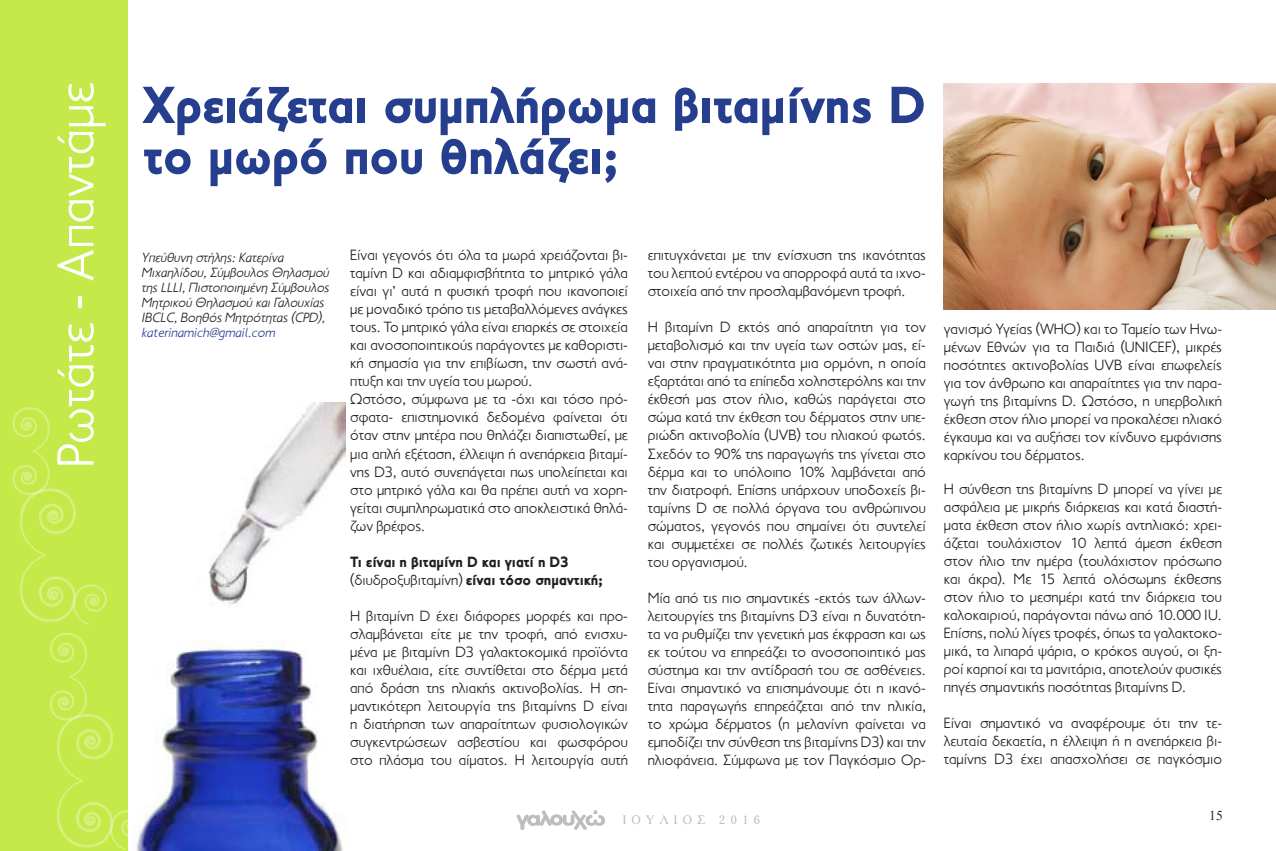
<style>
.page{position:relative;width:1276px;height:851px;background:#fff}
.page>*{position:absolute;margin:0;border:0;box-sizing:border-box;transform-origin:0 0}
.t1{font:900 52.5px/51px "PF Transport";letter-spacing:-.01em;color:#253f8e}
.t2{font:300 52.5px "PF Transport";color:#fff}
.t3{font:300 15px/18px "PF Transport";color:#231f20;text-align:justify}
.t4{font:900 15px/18px "PF Transport";color:#231f20}
.t5{font:italic 300 13.5px/15px "PF Transport";color:#231f20}
.t6{font:13.5px "Times New Roman";color:#231f20}
.t7{font:12px "PF Cheltenham";letter-spacing:.45em;color:#bcbdc0}
.s1{color:#25408f}
.s2{font-weight:300}
</style>
<div class="page">
<svg style="left:516px;top:810px;width:89px;height:19px"></svg>
<img style="left:137px;top:402px;width:208px;height:448px">
<div style="left:0;top:0;width:128px;height:850px;background:#c6e94a"></div>
<svg style="left:13px;top:407px;width:94px;height:217px"></svg>
<svg style="left:50px;top:633px;width:104px;height:216px"></svg>
<img style="left:943px;top:83px;width:333px;height:226px">
<p class="t2" style="left:46px;top:468px;width:386px;rotate:-90deg">Ρωτάτε - Απαντάμε</p>
<p class="t1" style="left:143px;top:80px;width:784px">Χρειάζεται συμπλήρωμα βιταμίνης D το μωρό που θηλάζει;</p>
<p class="t5" style="left:142px;top:250px;width:189px">Yπεύθυνη στήλης: Κατερίνα<br>Μιχαηλίδου, Σύμβουλος Θηλασμού της LLLI, Πιστοποιημένη Σύμβουλος<br>Μητρικού Θηλασμού και Γαλουχίας<br>IBCLC, Βοηθός Μητρότητας (CPD), <span class="s1">katerinamich@gmail.com</span></p>
<p class="t3" style="left:350px;top:246px;width:279px">Είναι γεγονός ότι όλα τα μωρά χρειάζονται βι&shy;ταμίνη D και αδιαμφισβήτητα το μητρικό γάλα είναι γι’ αυτά η φυσική τροφή που ικανοποιεί με μοναδικό τρόπο τις μεταβαλλόμενες ανάγκες τους. Το μητρικό γάλα είναι επαρκές σε στοιχεία και ανοσοποιητικούς παράγοντες με καθοριστι&shy;κή σημασία για την επιβίωση, την σωστή ανά&shy;πτυξη και την υγεία του μωρού.</p>
<p class="t3" style="left:350px;top:390px;width:279px">Ωστόσο, σύμφωνα με τα -όχι και τόσο πρό&shy;σφατα- επιστημονικά δεδομένα φαίνεται ότι όταν στην μητέρα που θηλάζει διαπιστωθεί, με μια απλή εξέταση, έλλειψη ή ανεπάρκεια βιταμί&shy;νης D3, αυτό συνεπάγεται πως υπολείπεται και στο μητρικό γάλα και θα πρέπει αυτή να χορη&shy;γείται συμπληρωματικά στo αποκλειστικά θηλά&shy;ζων βρέφος.</p>
<p class="t4" style="left:350px;top:552px;width:254px">Τι είναι η βιταμίνη D και γιατί η D3 <span class="s2">(διυδροξυβιταμίνη)</span> είναι τόσο σημαντική;</p>
<p class="t3" style="left:350px;top:606px;width:279px">Η βιταμίνη D έχει διάφορες μορφές και προ&shy;σλαμβάνεται είτε με την τροφή, από ενισχυ&shy;μένα με βιταμίνη D3 γαλακτοκομικά προϊόντα και ιχθυέλαια, είτε συντίθεται στο δέρμα μετά από δράση της ηλιακής ακτινοβολίας. H ση&shy;μαντικότερη λειτουργία της βιταμίνης D είναι η διατήρηση των απαραίτητων φυσιολογικών συγκεντρώσεων ασβεστίου και φωσφόρου στο πλάσμα του αίματος. Η λειτουργία αυτή</p>
<p class="t3" style="left:648px;top:246px;width:280px">επιτυγχάνεται με την ενίσχυση της ικανότητας του λεπτού εντέρου να απορροφά αυτά τα ιχνο&shy;στοιχεία από την προσλαμβανόμενη τροφή.</p>
<p class="t3" style="left:648px;top:318px;width:280px">Η βιταμίνη D εκτός από απαραίτητη για τον μεταβολισμό και την υγεία των οστών μας, εί&shy;ναι στην πραγματικότητα μια ορμόνη, η οποία εξαρτάται από τα επίπεδα χοληστερόλης και την έκθεσή μας στον ήλιο, καθώς παράγεται στο σώμα κατά την έκθεση του δέρματος στην υπε&shy;ριώδη ακτινοβολία (UVB) του ηλιακού φωτός.<br>Σχεδόν το 90% της παραγωγής της γίνεται στο δέρμα και το υπόλοιπο 10% λαμβάνεται από την διατροφή. Επίσης υπάρχουν υποδοχείς βι&shy;ταμίνης D σε πολλά όργανα του ανθρώπινου σώματος, γεγονός που σημαίνει ότι συντελεί και συμμετέχει σε πολλές ζωτικές λειτουργίες του οργανισμού.</p>
<p class="t3" style="left:648px;top:588px;width:280px">Μία από τις πιο σημαντικές -εκτός των άλλων&shy;λειτουργίες της βιταμίνης D3 είναι η δυνατότη&shy;τα να ρυθμίζει την γενετική μας έκφραση και ως εκ τούτου να επηρεάζει το ανοσοποιητικό μας σύστημα και την αντίδρασή του σε ασθένειες.<br>Είναι σημαντικό να επισημάνουμε ότι η ικανό&shy;τητα παραγωγής επηρεάζεται από την ηλικία, το χρώμα δέρματος (η μελανίνη φαίνεται να εμποδίζει την σύνθεση της βιταμίνης D3) και την ηλιοφάνεια. Σύμφωνα με τον Παγκόσμιο Ορ-</p>
<p class="t3" style="left:944px;top:319px;width:280px">γανισμό Υγείας (WHO) και το Ταμείο των Ηνω&shy;μένων Εθνών για τα Παιδιά (UNICEF), μικρές ποσότητες ακτινοβολίας UVB είναι επωφελείς για τον άνθρωπο και απαραίτητες για την παρα&shy;γωγή της βιταμίνης D. Ωστόσο, η υπερβολική έκθεση στον ήλιο μπορεί να προκαλέσει ηλιακό έγκαυμα και να αυξήσει τον κίνδυνο εμφάνισης καρκίνου του δέρματος.</p>
<p class="t3" style="left:944px;top:480px;width:280px">Η σύνθεση της βιταμίνης D μπορεί να γίνει με ασφάλεια με μικρής διάρκειας και κατά διαστή&shy;ματα έκθεση στον ήλιο χωρίς αντηλιακό: χρει&shy;άζεται τουλάχιστον 10 λεπτά άμεση έκθεση στον ήλιο την ημέρα (τουλάχιστον πρόσωπο και άκρα). Με 15 λεπτά ολόσωμης έκθεσης στον ήλιο το μεσημέρι κατά την διάρκεια του καλοκαιριού, παράγονται πάνω από 10.000 IU.<br>Επίσης, πολύ λίγες τροφές, όπως τα γαλακτοκο&shy;μικά, τα λιπαρά ψάρια, ο κρόκος αυγού, οι ξη&shy;ροί καρποί και τα μανιτάρια, αποτελούν φυσικές πηγές σημαντικής ποσότητας βιταμίνης D.</p>
<p class="t3" style="left:944px;top:714px;width:280px">Είναι σημαντικό να αναφέρουμε ότι την τε&shy;λευταία δεκαετία, η έλλειψη ή η ανεπάρκεια βι&shy;ταμίνης D3 έχει απασχολήσει σε παγκόσμιο</p>
<p class="t7" style="left:622px;top:812px;width:139px">ΙΟΥΛΙΟΣ 2016</p>
<p class="t6" style="left:1209px;top:806px;width:15px">15</p>
</div>
